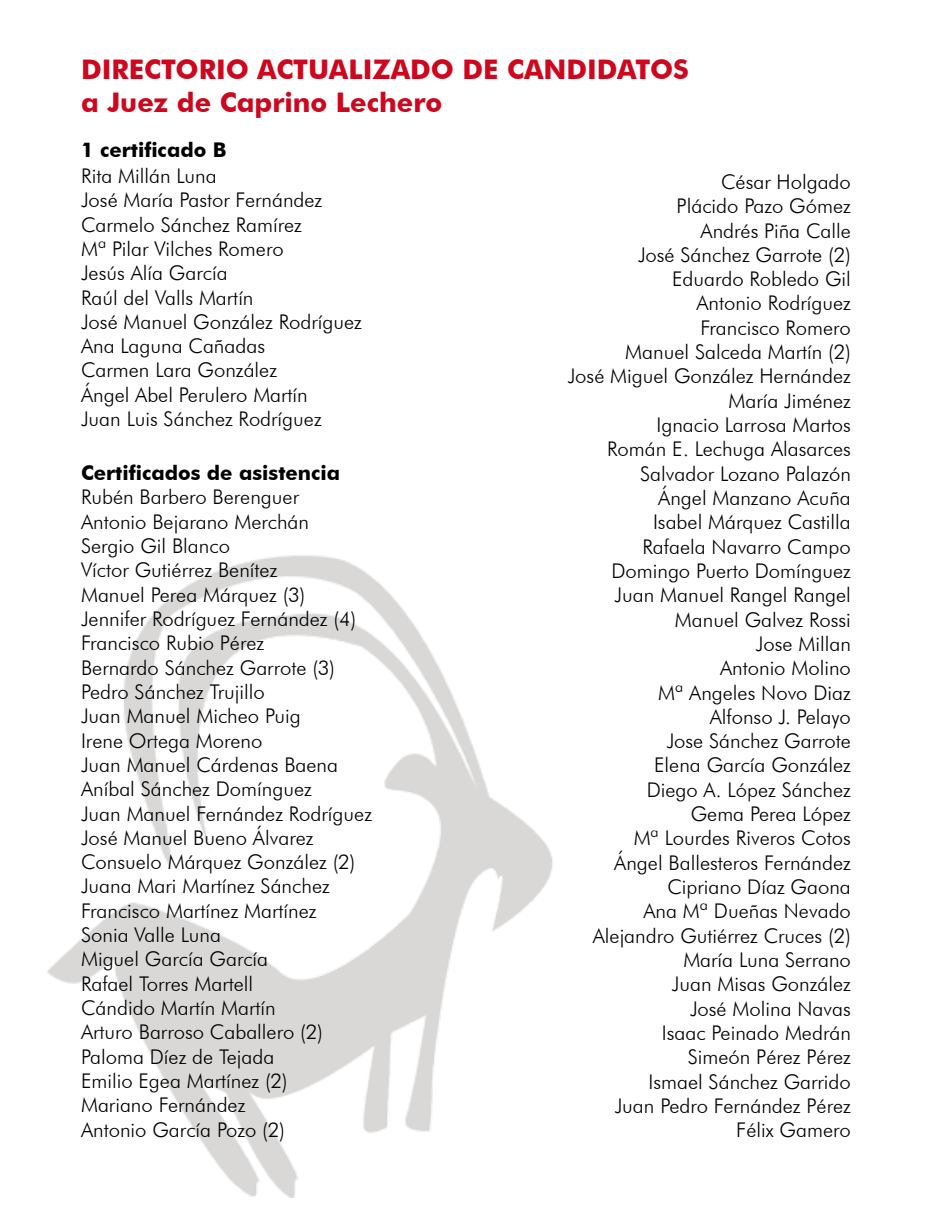
<style>
.page{position:relative;width:932px;height:1219px;background:#fff}
.page>*{position:absolute;margin:0;border:0;box-sizing:border-box;transform-origin:0 0}
.t1{font:700 27px/32.4px "Futura BT";color:#cd071e}
.t2{font:300 20.25px/24.3px "Futura BT";color:#000}
.t3{font:700 20.25px "Futura BT";color:#000}
</style>
<div class="page">
<img style="left:47px;top:555px;width:506px;height:641px">
<h1 class="t1" style="left:81px;top:53px;width:609px">DIRECTORIO ACTUALIZADO DE CANDIDATOS a Juez de Caprino Lechero</h1>
<p class="t3" style="left:81px;top:137px;width:147px">1 certificado B</p>
<p class="t2" style="left:81px;top:163px;width:282px">Rita Millán Luna<br>José María Pastor Fernández<br>Carmelo Sánchez Ramírez<br>Mª Pilar Vilches Romero<br>Jesús Alía García<br>Raúl del Valls Martín<br>José Manuel González Rodríguez<br>Ana Laguna Cañadas<br>Carmen Lara González<br>Ángel Abel Perulero Martín<br>Juan Luis Sánchez Rodríguez</p>
<p class="t3" style="left:81px;top:460px;width:260px">Certificados de asistencia</p>
<p class="t2" style="left:81px;top:485px;width:292px">Rubén Barbero Berenguer<br>Antonio Bejarano Merchán<br>Sergio Gil Blanco<br>Víctor Gutiérrez Benítez<br>Manuel Perea Márquez (3)<br>Jennifer Rodríguez Fernández (4)<br>Francisco Rubio Pérez<br>Bernardo Sánchez Garrote (3)<br>Pedro Sánchez Trujillo<br>Juan Manuel Micheo Puig<br>Irene Ortega Moreno<br>Juan Manuel Cárdenas Baena<br>Aníbal Sánchez Domínguez<br>Juan Manuel Fernández Rodríguez<br>José Manuel Bueno Álvarez<br>Consuelo Márquez González (2)<br>Juana Mari Martínez Sánchez<br>Francisco Martínez Martínez<br>Sonia Valle Luna<br>Miguel García García<br>Rafael Torres Martell<br>Cándido Martín Martín<br>Arturo Barroso Caballero (2)<br>Paloma Díez de Tejada<br>Emilio Egea Martínez (2)<br>Mariano Fernández<br>Antonio García Pozo (2)</p>
<p class="t2" style="left:567px;top:169px;width:284px;text-align:right">César Holgado<br>Plácido Pazo Gómez<br>Andrés Piña Calle<br>José Sánchez Garrote (2)<br>Eduardo Robledo Gil<br>Antonio Rodríguez<br>Francisco Romero<br>Manuel Salceda Martín (2)<br>José Miguel González Hernández<br>María Jiménez<br>Ignacio Larrosa Martos<br>Román E. Lechuga Alasarces<br>Salvador Lozano Palazón<br>Ángel Manzano Acuña<br>Isabel Márquez Castilla<br>Rafaela Navarro Campo<br>Domingo Puerto Domínguez<br>Juan Manuel Rangel Rangel<br>Manuel Galvez Rossi<br>Jose Millan<br>Antonio Molino<br>Mª Angeles Novo Diaz<br>Alfonso J. Pelayo<br>Jose Sánchez Garrote<br>Elena García González<br>Diego A. López Sánchez<br>Gema Perea López<br>Mª Lourdes Riveros Cotos<br>Ángel Ballesteros Fernández<br>Cipriano Díaz Gaona<br>Ana Mª Dueñas Nevado<br>Alejandro Gutiérrez Cruces (2)<br>María Luna Serrano<br>Juan Misas González<br>José Molina Navas<br>Isaac Peinado Medrán<br>Simeón Pérez Pérez<br>Ismael Sánchez Garrido<br>Juan Pedro Fernández Pérez<br>Félix Gamero</p>
</div>
